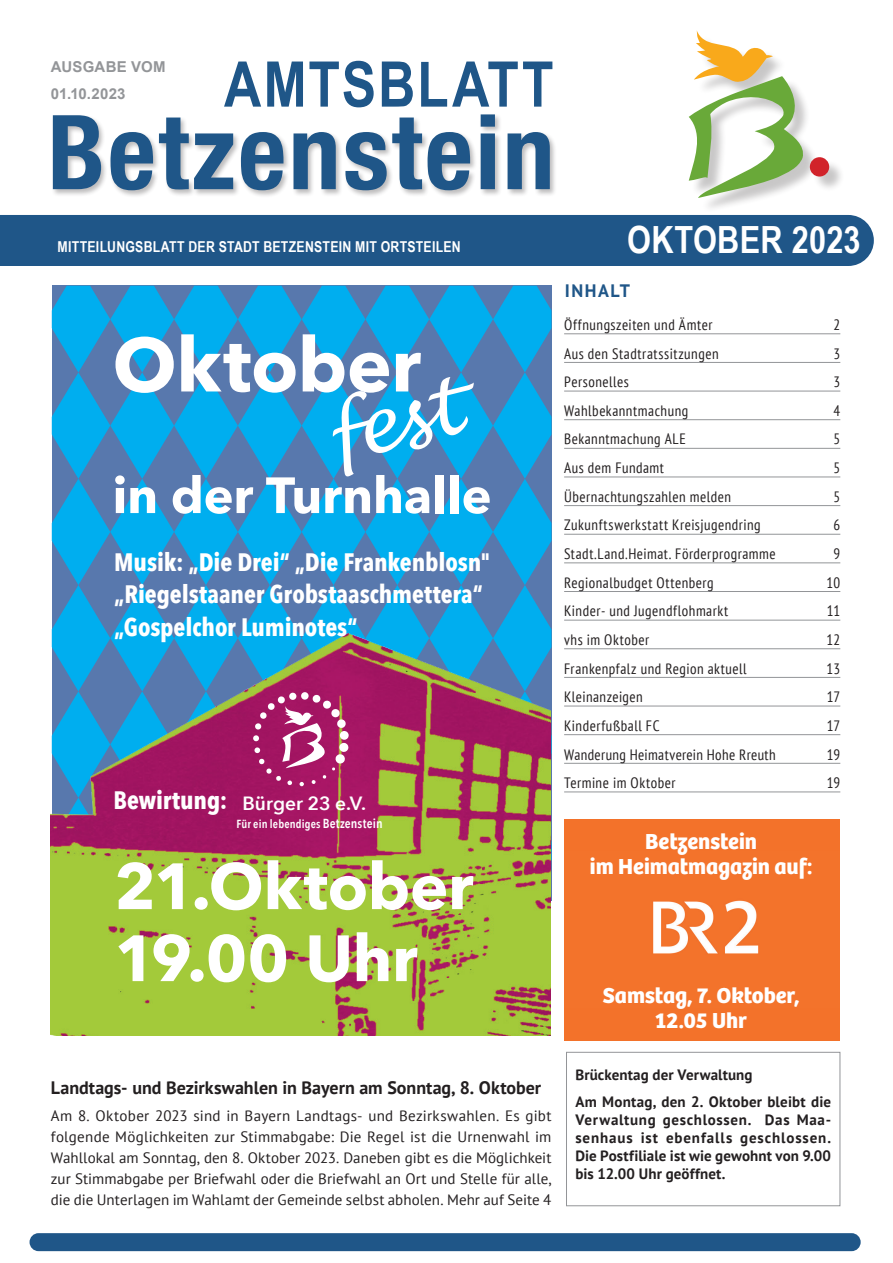
<style>
.page{position:relative;width:893px;height:1263px;background:#fff}
.page>*{position:absolute;margin:0;border:0;box-sizing:border-box;transform-origin:0 0}
.t1{font:700 75.6px "Avenir Next";letter-spacing:-.01em;color:#fff}
.t2{font:italic 75.6px "Lucida Handwriting";color:#fff}
.t3{font:700 64.65px/72px "Avenir Next";letter-spacing:-.005em;color:#fff}
.t4{font:700 50.4px "Avenir Next";letter-spacing:-.005em;color:#fff}
.t5{font:700 37.5px "Arial Narrow";letter-spacing:.005em;color:#fff}
.t6{font:700 25.2px/32.7px "Avenir Next Condensed";letter-spacing:-.005em;color:#fff}
.t7{font:700 22.5px/25.5px "Bree";letter-spacing:-.005em;color:#fff;text-align:center}
.t8{font:600 19.2px "Avenir Next";color:#fff}
.t9{font:700 18px "PT Sans";color:#231f20}
.t10{font:700 18px "PT Sans";letter-spacing:.085em;color:#1f5688}
.t11{font:condensed 15px "PT Sans";letter-spacing:.035em;color:#231f20}
.t12{font:15px/21px "PT Sans";letter-spacing:.005em;color:#231f20;text-align:justify}
.t13{font:700 15px/18px "PT Sans";letter-spacing:.01em;color:#231f20}
.t14{font:700 15px "Arial Narrow";letter-spacing:.015em;color:#fff}
.t15{font:700 15px/27px "Arial";letter-spacing:.01em;color:#939598}
.t16{font:600 11.7px "Avenir Next Condensed";letter-spacing:.015em;color:#fff}
.s1{font-size:13.05px}
</style>
<div class="page">
<div style="left:0;top:215px;width:874px;height:51px;background:#1f5688"></div>
<svg style="left:224px;top:61px;width:328px;height:46px"></svg>
<div style="left:51px;top:113px;width:506px;height:85px;background:#231f20;opacity:.3"></div>
<svg style="left:53px;top:114px;width:497px;height:76px"></svg>
<div style="left:691px;top:34px;width:154px;height:179px;background:#231f20;opacity:.25"></div>
<svg style="left:689px;top:30px;width:117px;height:168px"></svg>
<div style="left:810px;top:157px;width:19px;height:20px;background:#d1232a;border-radius:50%"></div>
<hr style="left:564px;top:333px;width:276px;height:1px;background:#939598">
<hr style="left:564px;top:362px;width:276px;height:1px;background:#939598">
<hr style="left:564px;top:391px;width:276px;height:1px;background:#939598">
<hr style="left:564px;top:419px;width:276px;height:1px;background:#939598">
<hr style="left:564px;top:448px;width:276px;height:1px;background:#939598">
<hr style="left:564px;top:477px;width:276px;height:1px;background:#939598">
<hr style="left:564px;top:505px;width:276px;height:1px;background:#939598">
<hr style="left:564px;top:534px;width:276px;height:1px;background:#939598">
<hr style="left:564px;top:562px;width:276px;height:1px;background:#939598">
<hr style="left:564px;top:591px;width:276px;height:1px;background:#939598">
<hr style="left:564px;top:620px;width:276px;height:1px;background:#939598">
<hr style="left:564px;top:648px;width:276px;height:1px;background:#939598">
<hr style="left:564px;top:677px;width:276px;height:1px;background:#939598">
<hr style="left:564px;top:706px;width:276px;height:1px;background:#939598">
<hr style="left:564px;top:734px;width:276px;height:1px;background:#939598">
<hr style="left:564px;top:763px;width:276px;height:1px;background:#939598">
<hr style="left:564px;top:791px;width:276px;height:1px;background:#939598">
<div style="left:30px;top:1233px;width:831px;height:18px;background:#1f5688;border-radius:9px"></div>
<img style="left:51px;top:633px;width:500px;height:402px">
<svg style="left:52px;top:286px;width:499px;height:615px;background:#5183a7"></svg>
<div style="left:564px;top:819px;width:276px;height:221px;background:#f3722a"></div>
<img style="left:653px;top:900px;width:106px;height:54px">
<div style="left:566px;top:1052px;width:274px;height:154px;border:1px solid #939598"></div>
<p class="t15" style="left:51px;top:54px;width:116px">AUSGABE VOM<br>01.10.2023</p>
<p class="t14" style="left:57px;top:235px;width:405px">MITTEILUNGSBLATT DER STADT BETZENSTEIN MIT ORTSTEILEN</p>
<h1 class="t1" style="left:112px;top:300px;width:310px">Oktober</h1>
<h1 class="t2" style="left:317px;top:393px;width:136px;rotate:-14deg">fest</h1>
<h3 class="t4" style="left:112px;top:452px;width:381px">in der Turnhalle</h3>
<h3 class="t6" style="left:114px;top:545px;width:378px">Musik: „Die Drei“ „Die Frankenblosn" „Riegelstaaner Grobstaaschmettera“ „Gospelchor Luminotes“</h3>
<h3 class="t6" style="left:113px;top:784px;width:115px">Bewirtung:</h3>
<p class="t8" style="left:242px;top:787px;width:125px">Bürger 23 e.V.</p>
<p class="t16" style="left:237px;top:813px;width:148px">Für ein lebendiges <span class="s1">Betzenstein</span></p>
<h2 class="t3" style="left:114px;top:849px;width:361px">21.Oktober<br>19.00 Uhr</h2>
<h3 class="t5" style="left:627px;top:211px;width:235px">OKTOBER 2023</h3>
<p class="t10" style="left:565px;top:279px;width:67px">INHALT</p>
<p class="t11" style="left:564px;top:315px;width:150px">Öffnungszeiten und Ämter</p>
<p class="t11" style="left:834px;top:315px;width:8px">2</p>
<p class="t11" style="left:564px;top:344px;width:156px">Aus den Stadtratssitzungen</p>
<p class="t11" style="left:834px;top:344px;width:8px">3</p>
<p class="t11" style="left:564px;top:372px;width:66px">Personelles</p>
<p class="t11" style="left:834px;top:372px;width:8px">3</p>
<p class="t11" style="left:564px;top:401px;width:126px">Wahlbekanntmachung</p>
<p class="t11" style="left:834px;top:401px;width:8px">4</p>
<p class="t11" style="left:564px;top:430px;width:123px">Bekanntmachung ALE</p>
<p class="t11" style="left:834px;top:430px;width:8px">5</p>
<p class="t11" style="left:564px;top:458px;width:101px">Aus dem Fundamt</p>
<p class="t11" style="left:834px;top:458px;width:8px">5</p>
<p class="t11" style="left:564px;top:487px;width:168px">Übernachtungszahlen melden</p>
<p class="t11" style="left:834px;top:487px;width:8px">5</p>
<p class="t11" style="left:564px;top:515px;width:198px">Zukunftswerkstatt Kreisjugendring</p>
<p class="t11" style="left:834px;top:515px;width:8px">6</p>
<p class="t11" style="left:564px;top:544px;width:213px">Stadt.Land.Heimat. Förderprogramme</p>
<p class="t11" style="left:833px;top:544px;width:8px">9</p>
<p class="t11" style="left:564px;top:573px;width:151px">Regionalbudget Ottenberg</p>
<p class="t11" style="left:827px;top:573px;width:15px">10</p>
<p class="t11" style="left:564px;top:601px;width:166px">Kinder- und Jugendflohmarkt</p>
<p class="t11" style="left:827px;top:601px;width:15px">11</p>
<p class="t11" style="left:564px;top:630px;width:87px">vhs im Oktober</p>
<p class="t11" style="left:826px;top:630px;width:15px">12</p>
<p class="t11" style="left:564px;top:659px;width:184px">Frankenpfalz und Region aktuell</p>
<p class="t11" style="left:827px;top:659px;width:15px">13</p>
<p class="t11" style="left:564px;top:687px;width:80px">Kleinanzeigen</p>
<p class="t11" style="left:827px;top:687px;width:15px">17</p>
<p class="t11" style="left:564px;top:716px;width:97px">Kinderfußball FC</p>
<p class="t11" style="left:827px;top:716px;width:15px">17</p>
<p class="t11" style="left:564px;top:744px;width:213px">Wanderung Heimatverein Hohe Rreuth</p>
<p class="t11" style="left:827px;top:744px;width:15px">19</p>
<p class="t11" style="left:564px;top:773px;width:113px">Termine im Oktober</p>
<p class="t11" style="left:827px;top:773px;width:15px">19</p>
<h3 class="t7" style="left:590px;top:826px;width:224px">Betzenstein<br>im Heimatmagazin auf:</h3>
<h3 class="t7" style="left:603px;top:980px;width:198px">Samstag, 7. Oktober,<br>12.05 Uhr</h3>
<p class="t9" style="left:51px;top:1075px;width:492px">Landtags- und Bezirkswahlen in Bayern am Sonntag, 8. Oktober</p>
<p class="t12" style="left:51px;top:1105px;width:502px">Am 8. Oktober 2023 sind in Bayern Landtags- und Bezirkswahlen. Es gibt folgende Möglichkeiten zur Stimmabgabe: Die Regel ist die Urnenwahl im Wahllokal am Sonntag, den 8. Oktober 2023. Daneben gibt es die Möglichkeit zur Stimmabgabe per Briefwahl oder die Briefwahl an Ort und Stelle für alle, die die Unterlagen im Wahlamt der Gemeinde selbst abholen. Mehr auf Seite 4</p>
<p class="t13" style="left:575px;top:1061px;width:257px;line-height:27px">Brückentag der Verwaltung<br>Am Montag, den 2. Oktober bleibt die</p>
<p class="t13" style="left:575px;top:1110px;width:257px;text-align:justify">Verwaltung geschlossen. Das Maa&shy;senhaus ist ebenfalls geschlossen.<br>Die Postfiliale ist wie gewohnt von 9.00 bis 12.00 Uhr geöffnet.</p>
</div>
